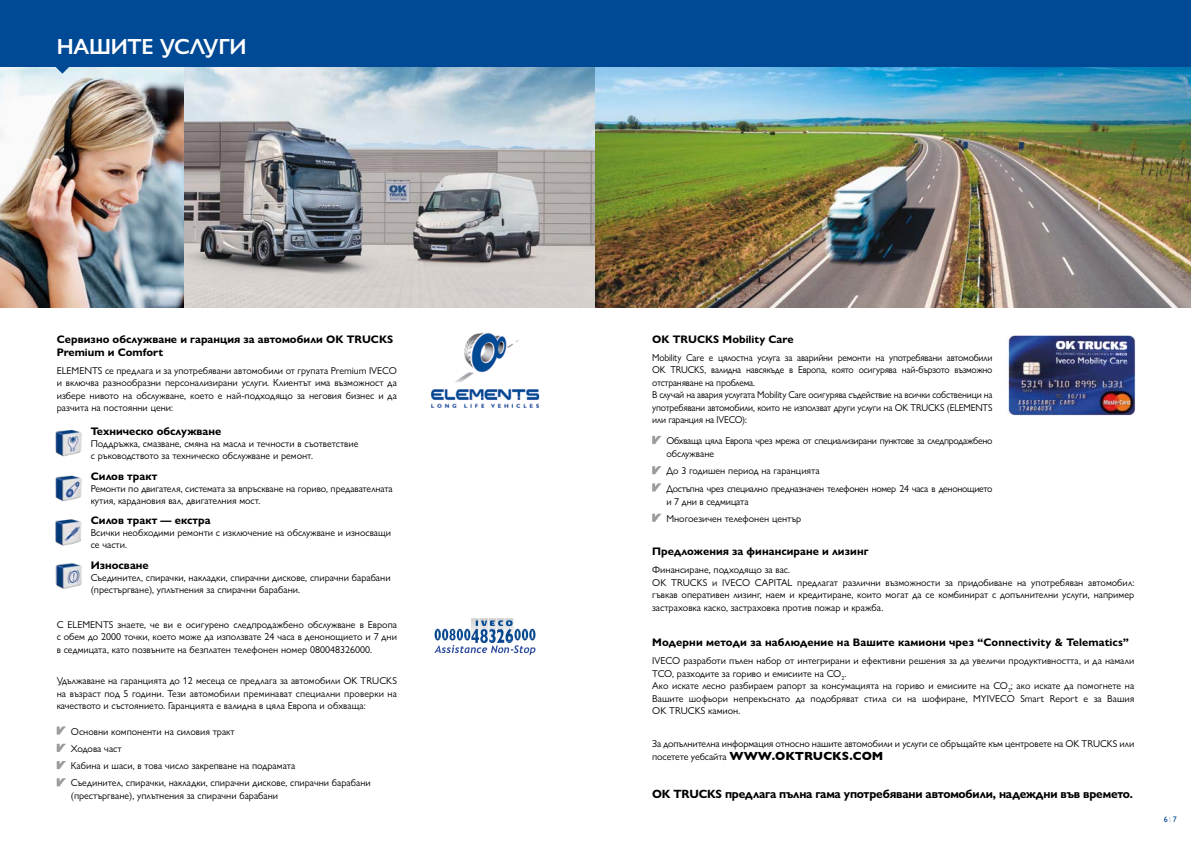
<style>
.page{position:relative;width:1191px;height:842px;background:#fff}
.page>*{position:absolute;margin:0;border:0;box-sizing:border-box;transform-origin:0 0}
.t1{font:600 22px "Gill Sans Nova";letter-spacing:-.01em;color:#fff}
.t2{font:700 12px "Gill Sans Nova";letter-spacing:-.02em;color:#000}
.t3{font:700 11px/13px "Gill Sans Nova";color:#000}
.t4{font:10px/12.5px "Gill Sans Nova";color:#000}
.t5{font:10px/12.5px "Gill Sans Nova";letter-spacing:-.02em;color:#000;scale:.96 1}
.t6{font:10px/13px "Gill Sans Nova";letter-spacing:-.03em;color:#000}
.t7{font:8px "Gill Sans";color:#004994}
.s1{font-family:"Gill Sans";font-weight:700;font-size:12px}
</style>
<div class="page">
<img style="left:0;top:67px;width:1191px;height:241px">
<img style="left:431px;top:332px;width:109px;height:76px">
<div style="left:0;top:0;width:1191px;height:67px;background:#004994"></div>
<svg style="left:55px;top:67px;width:14px;height:7px"></svg>
<svg style="left:652px;top:436px;width:9px;height:8px"></svg>
<svg style="left:652px;top:466px;width:9px;height:8px"></svg>
<svg style="left:652px;top:483px;width:9px;height:9px"></svg>
<svg style="left:652px;top:514px;width:9px;height:8px"></svg>
<img style="left:1007px;top:335px;width:129px;height:80px">
<svg style="left:57px;top:726px;width:9px;height:9px"></svg>
<svg style="left:57px;top:744px;width:9px;height:8px"></svg>
<svg style="left:57px;top:761px;width:9px;height:8px"></svg>
<svg style="left:57px;top:778px;width:9px;height:8px"></svg>
<svg style="left:434px;top:618px;width:101px;height:37px"></svg>
<img style="left:55px;top:563px;width:27px;height:26px">
<img style="left:55px;top:519px;width:27px;height:27px">
<img style="left:55px;top:429px;width:27px;height:27px">
<img style="left:55px;top:475px;width:27px;height:26px">
<h1 class="t1" style="left:57px;top:33px;width:191px">НАШИТЕ УСЛУГИ</h1>
<p class="t3" style="left:57px;top:332px;width:338px">Сервизно обслужване и гаранция за автомобили OK TRUCKS<br>Premium и Comfort</p>
<p class="t4" style="left:57px;top:364px;width:342px;text-align:justify">ELEMENTS се предлага и за употребявани автомобили от групата Premium IVECO и включва разнообразни персонализирани услуги. Клиентът има възможност да избере нивото на обслужване, което е най-подходящо за неговия бизнес и да разчита на постоянни цени:</p>
<p class="t3" style="left:91px;top:425px;width:132px">Техническо обслужване</p>
<p class="t4" style="left:91px;top:438px;width:269px;line-height:12px">Поддръжка, смазване, смяна на масла и течности в съответствие с ръководството за техническо обслужване и ремонт.</p>
<p class="t3" style="left:91px;top:469px;width:68px">Силов тракт</p>
<p class="t4" style="left:91px;top:482px;width:303px;line-height:12px">Ремонти по двигателя, системата за впръскване на гориво, предавателната кутия, кардановия вал, двигателния мост.</p>
<p class="t3" style="left:91px;top:514px;width:121px">Силов тракт — екстра</p>
<p class="t4" style="left:91px;top:527px;width:302px;line-height:12px">Всички необходими ремонти с изключение на обслужване и износващи се части.</p>
<p class="t3" style="left:91px;top:558px;width:60px">Износване</p>
<p class="t4" style="left:91px;top:571px;width:301px;line-height:12px">Съединител, спирачки, накладки, спирачни дискове, спирачни барабани (престъргване), уплътнения за спирачни барабани.</p>
<p class="t4" style="left:57px;top:618px;width:342px;text-align:justify">С ELEMENTS знаете, че ви е осигурено следпродажбено обслужване в Европа с обем до 2000 точки, което може да използвате 24 часа в денонощието и 7 дни в седмицата, като позвъните на безплатен телефонен номер 080048326000.</p>
<p class="t4" style="left:57px;top:674px;width:342px;text-align:justify">Удължаване на гаранцията до 12 месеца се предлага за автомобили OK TRUCKS на възраст под 5 години. Тези автомобили преминават специални проверки на качеството и състоянието. Гаранцията е валидна в цяла Европа и обхваща:</p>
<p class="t4" style="left:71px;top:722px;width:301px;line-height:17.3px">Основни компоненти на силовия тракт<br>Ходова част<br>Кабина и шаси, в това число закрепване на подрамата<br>Съединител, спирачки, накладки, спирачни дискове, спирачни барабани</p>
<p class="t4" style="left:71px;top:790px;width:209px">(престъргване), уплътнения за спирачни барабани</p>
<p class="t3" style="left:652px;top:332px;width:143px">OK TRUCKS Mobility Care</p>
<p class="t5" style="left:652px;top:351px;width:356px">Mobility Care е цялостна услуга за аварийни ремонти на употребявани автомобили OK TRUCKS, валидна навсякъде в Европа, която осигурява най-бързото възможно отстраняване на проблема.<br>В случай на авария услугата Mobility Care осигурява съдействие на всички собственици на употребявани автомобили, които не използват други услуги на OK TRUCKS (ELEMENTS или гаранция на IVECO):</p>
<p class="t6" style="left:666px;top:434px;width:327px">Обхваща цяла Европа чрез мрежа от специализирани пунктове за следпродажбено обслужване</p>
<p class="t6" style="left:666px;top:462px;width:327px;line-height:17.3px">До 3 годишен период на гаранцията<br>Достъпна чрез специално предназначен телефонен номер 24 часа в денонощието</p>
<p class="t4" style="left:666px;top:492px;width:136px;line-height:17.3px">и 7 дни в седмицата<br>Многоезичен телефонен център</p>
<p class="t3" style="left:652px;top:545px;width:218px">Предложения за финансиране и лизинг</p>
<p class="t4" style="left:652px;top:564px;width:483px">Финансиране, подходящо за вас.<br>OK TRUCKS и IVECO CAPITAL предлагат различни възможности за придобиване на употребяван автомобил: гъвкав оперативен лизинг, наем и кредитиране, които могат да се комбинират с допълнителни услуги, например застраховка каско, застраховка против пожар и кражба.</p>
<p class="t3" style="left:652px;top:636px;width:478px">Модерни методи за наблюдение на Вашите камиони чрез “Connectivity &amp; Telematics”</p>
<p class="t4" style="left:652px;top:654px;width:483px">IVECO разработи пълен набор от интегрирани и ефективни решения за да увеличи продуктивността, и да намали TCO, разходите за гориво и емисиите на CO<sub>2</sub>.<br>Ако искате лесно разбираем рапорт за консумацията на гориво и емисиите на CO<sub>2</sub>; ако искате да помогнете на Вашите шофьори непрекъснато да подобряват стила си на шофиране, MYIVECO Smart Report е за Вашия OK TRUCKS камион.</p>
<p class="t4" style="left:652px;top:737px;width:483px">За допълнителна информация относно нашите автомобили и услуги се обръщайте към центровете на OK TRUCKS или посетете уебсайта <span class="s1">WWW.OKTRUCKS.COM</span></p>
<p class="t2" style="left:652px;top:787px;width:482px">OK TRUCKS предлага пълна гама употребявани автомобили, надеждни във времето.</p>
<p class="t7" style="left:1163px;top:815px;width:15px">6 <sup>|</sup> 7</p>
</div>
